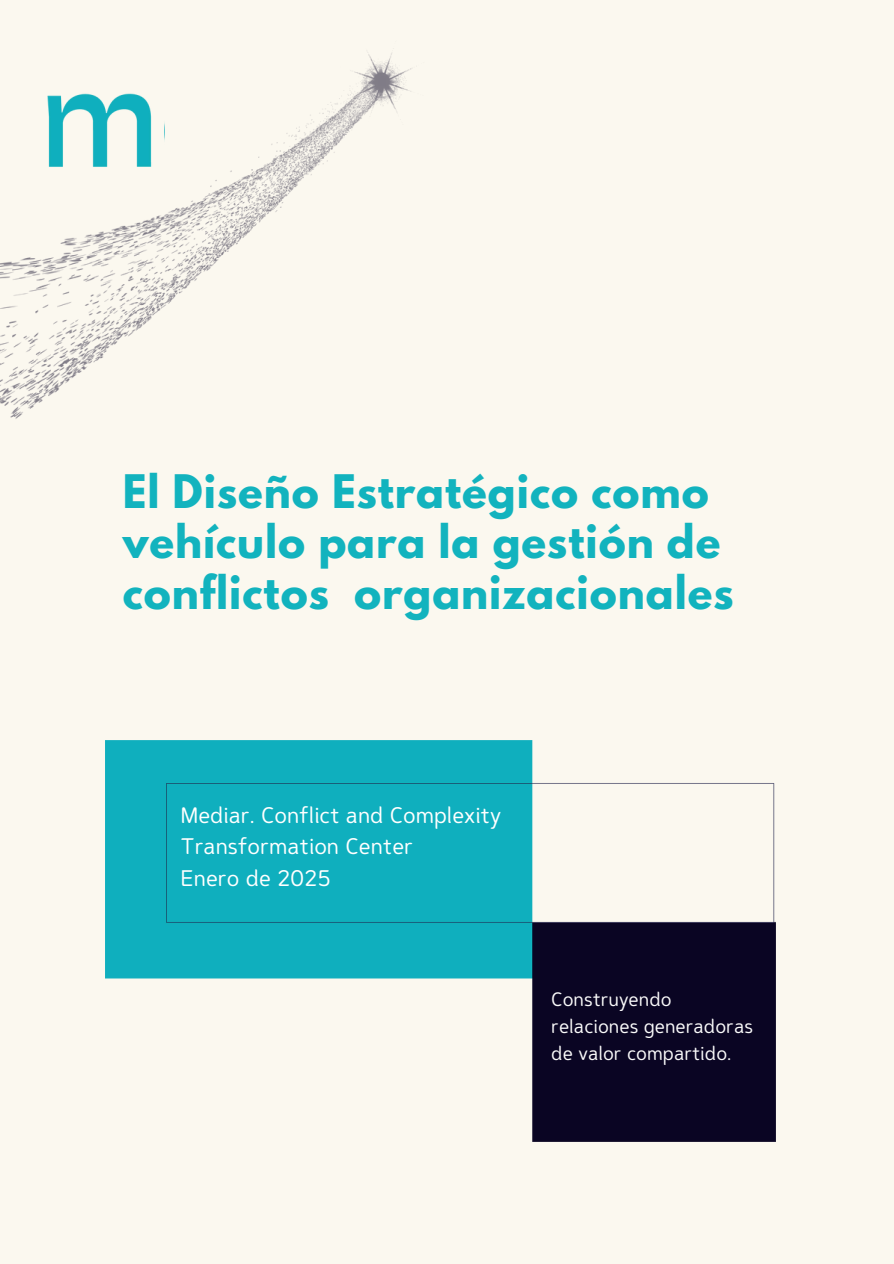
<style>
.page{position:relative;width:894px;height:1264px;background:#fff}
.page>*{position:absolute;margin:0;border:0;box-sizing:border-box;transform-origin:0 0}
.t1{font:700 40.95px/50.7px "League Spartan";letter-spacing:.025em;color:#12b3be}
.t2{font:22.5px/31.5px "Caldina";color:#fff}
.t3{font:19.35px/27px "Caldina";color:#fafafa}
</style>
<div class="page">
<div style="left:0;top:0;width:893px;height:1263px;background:#fbf8ef"></div>
<img style="left:105px;top:741px;width:670px;height:400px">
<img style="left:0;top:52px;width:412px;height:367px">
<h1 class="t1" style="left:123px;top:471px;width:612px">El Diseño Estratégico como vehículo para la gestión de conflictos organizacionales</h1>
<p class="t2" style="left:180px;top:799px;width:322px">Mediar. Conflict and Complexity<br>Transformation Center<br>Enero de 2025</p>
<p class="t3" style="left:551px;top:985px;width:203px">Construyendo relaciones generadoras de valor compartido.</p>
</div>
